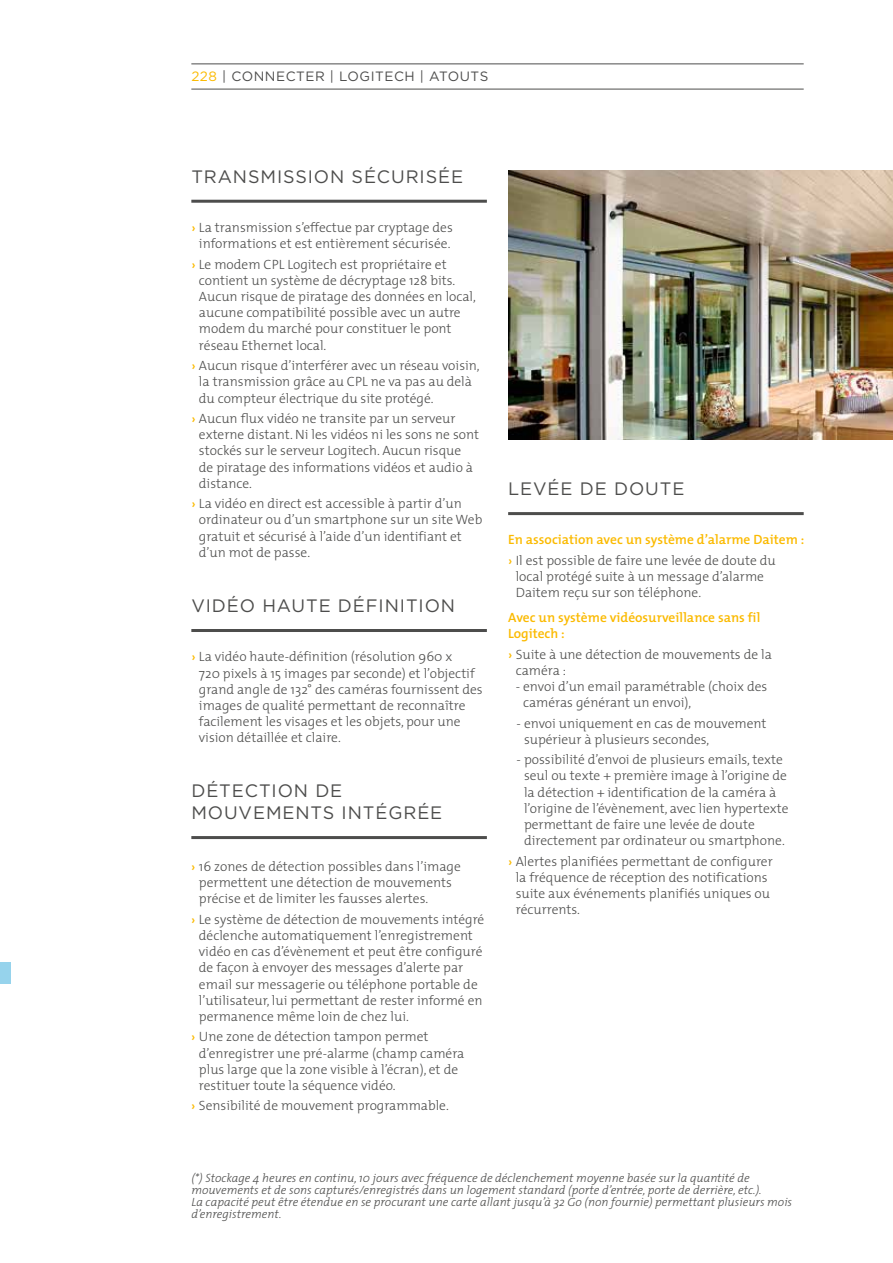
<style>
.page{position:relative;width:893px;height:1263px;background:#fff}
.page>*{position:absolute;margin:0;border:0;box-sizing:border-box;transform-origin:0 0}
.t1{font:18px/21.6px "Gotham HTF";letter-spacing:.05em;color:#4d4d4c}
.t2{font:300 13.5px/16.2px "The Mix";color:#4d4d4c}
.t3{font:600 13.5px/20.4px "The Mix";color:#fbba00}
.t4{font:13.5px "Gotham HTF";letter-spacing:.04em;color:#4d4d4c}
.t5{font:italic 300 12px/12px "The Mix";color:#4d4d4c}
.s1{color:#fbba00}
.s2{font-weight:600;color:#fbba00}
.s3{font-weight:300;color:#4d4d4c}
</style>
<div class="page">
<div style="left:0;top:963px;width:11px;height:21px;background:#96d3ec"></div>
<hr style="left:191px;top:64px;width:613px;height:1px;background:#4d4d4c">
<hr style="left:191px;top:89px;width:613px;height:1px;background:#4d4d4c">
<hr style="left:191px;top:200px;width:296px;height:3px;background:#4d4d4c">
<hr style="left:191px;top:629px;width:296px;height:3px;background:#4d4d4c">
<hr style="left:508px;top:512px;width:296px;height:3px;background:#4d4d4c">
<hr style="left:191px;top:836px;width:296px;height:3px;background:#4d4d4c">
<img style="left:508px;top:170px;width:385px;height:270px">
<p class="t4" style="left:191px;top:69px;width:298px"><span class="s1">228</span> | CONNECTER | LOGITECH | ATOUTS</p>
<p class="t1" style="left:191px;top:165px;width:273px">TRANSMISSION SÉCURISÉE</p>
<p class="t2" style="left:191px;top:219px;width:263px;text-align:center"><span class="s2">›</span> La transmission s’effectue par cryptage des informations et est entièrement sécurisée.</p>
<p class="t2" style="left:199px;top:256px;width:278px;text-indent:-8px"><span class="s2">›</span> Le modem CPL Logitech est propriétaire et contient un système de décryptage 128 bits.<br>Aucun risque de piratage des données en local, aucune compatibilité possible avec un autre modem du marché pour constituer le pont réseau Ethernet local.</p>
<p class="t2" style="left:199px;top:357px;width:282px;text-indent:-8px"><span class="s2">›</span> Aucun risque d’interférer avec un réseau voisin, la transmission grâce au CPL ne va pas au delà du compteur électrique du site protégé.</p>
<p class="t2" style="left:199px;top:410px;width:282px;text-indent:-8px"><span class="s2">›</span> Aucun flux vidéo ne transite par un serveur externe distant. Ni les vidéos ni les sons ne sont stockés sur le serveur Logitech. Aucun risque de piratage des informations vidéos et audio à distance.</p>
<p class="t2" style="left:199px;top:495px;width:285px;text-indent:-8px"><span class="s2">›</span> La vidéo en direct est accessible à partir d’un ordinateur ou d’un smartphone sur un site Web gratuit et sécurisé à l’aide d’un identifiant et d’un mot de passe.</p>
<p class="t1" style="left:191px;top:594px;width:265px">VIDÉO HAUTE DÉFINITION</p>
<p class="t2" style="left:199px;top:648px;width:285px;text-indent:-8px"><span class="s2">›</span> La vidéo haute-définition (résolution 960 x<br>720 pixels à 15 images par seconde) et l’objectif grand angle de 132° des caméras fournissent des images de qualité permettant de reconnaître facilement les visages et les objets, pour une vision détaillée et claire.</p>
<p class="t1" style="left:191px;top:780px;width:252px">DÉTECTION DE<br>MOUVEMENTS INTÉGRÉE</p>
<p class="t2" style="left:199px;top:858px;width:263px;text-indent:-8px"><span class="s2">›</span> 16 zones de détection possibles dans l’image permettent une détection de mouvements précise et de limiter les fausses alertes.</p>
<p class="t2" style="left:199px;top:910px;width:287px;text-indent:-8px"><span class="s2">›</span> Le système de détection de mouvements intégré déclenche automatiquement l’enregistrement vidéo en cas d’évènement et peut être configuré de façon à envoyer des messages d’alerte par email sur messagerie ou téléphone portable de l’utilisateur, lui permettant de rester informé en permanence même loin de chez lui.</p>
<p class="t2" style="left:199px;top:1028px;width:267px;text-indent:-8px"><span class="s2">›</span> Une zone de détection tampon permet d’enregistrer une pré-alarme (champ caméra plus large que la zone visible à l’écran), et de restituer toute la séquence vidéo.</p>
<p class="t2" style="left:191px;top:1097px;width:259px"><span class="s2">›</span> Sensibilité de mouvement programmable.</p>
<p class="t1" style="left:508px;top:478px;width:178px">LEVÉE DE DOUTE</p>
<p class="t3" style="left:508px;top:529px;width:298px">En association avec un système d’alarme Daitem : › <span class="s3">Il est possible de faire une levée de doute du</span></p>
<p class="t2" style="left:516px;top:568px;width:250px">local protégé suite à un message d’alarme<br>Daitem reçu sur son téléphone.</p>
<p class="t3" style="left:508px;top:609px;width:254px;line-height:16.2px">Avec un système vidéosurveillance sans fil<br>Logitech :</p>
<p class="t2" style="left:516px;top:645px;width:258px;text-indent:-8px"><span class="s2">›</span> Suite à une détection de mouvements de la caméra :</p>
<p class="t2" style="left:523px;top:678px;width:246px;text-indent:-7px">- envoi d’un email paramétrable (choix des caméras générant un envoi),</p>
<p class="t2" style="left:524px;top:714px;width:244px;text-indent:-7px">- envoi uniquement en cas de mouvement supérieur à plusieurs secondes,</p>
<p class="t2" style="left:524px;top:751px;width:266px;text-indent:-7px">- possibilité d’envoi de plusieurs emails, texte seul ou texte + première image à l’origine de la détection + identification de la caméra à l’origine de l’évènement, avec lien hypertexte permettant de faire une levée de doute directement par ordinateur ou smartphone.</p>
<p class="t2" style="left:516px;top:853px;width:259px;text-indent:-8px"><span class="s2">›</span> Alertes planifiées permettant de configurer la fréquence de réception des notifications suite aux événements planifiés uniques ou récurrents.</p>
<p class="t5" style="left:191px;top:1172px;width:602px">(*) Stockage 4 heures en continu, 10 jours avec fréquence de déclenchement moyenne basée sur la quantité de mouvements et de sons capturés/enregistrés dans un logement standard (porte d’entrée, porte de derrière, etc.).<br>La capacité peut être étendue en se procurant une carte allant jusqu’à 32 Go (non fournie) permettant plusieurs mois d’enregistrement.</p>
</div>
